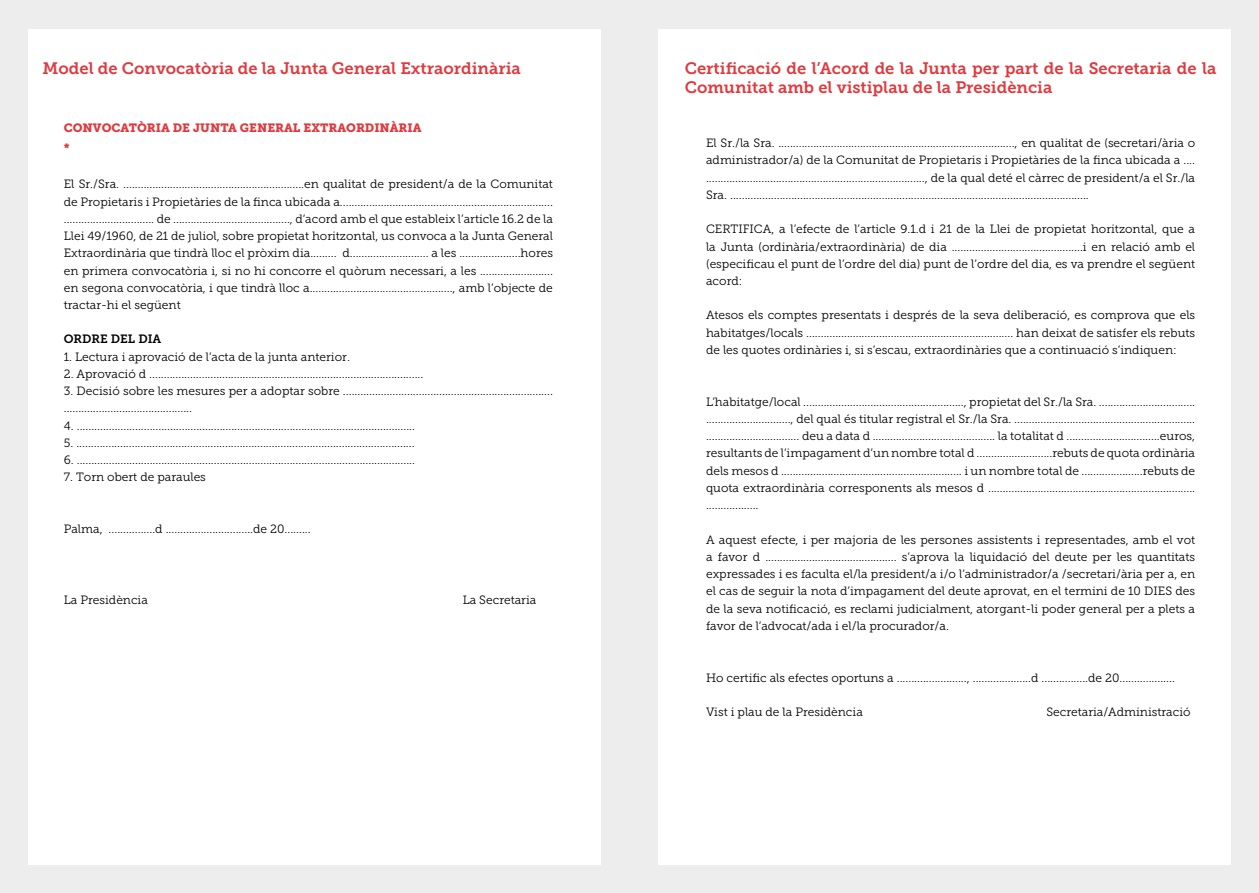
<style>
.page{position:relative;width:1259px;height:893px;background:#fff}
.page>*{position:absolute;margin:0;border:0;box-sizing:border-box;transform-origin:0 0}
.t1{font:16.5px/19.5px "Museo Slab 700";color:#e03a3e}
.t2{font:12px/17.2px "Museo Slab 300";color:#000;text-align:justify}
.t3{font:12px "Museo Slab 900";color:#e03a3e}
.t4{font:12px "Museo Slab 700";color:#000}
</style>
<div class="page">
<div style="left:0;top:0;width:629px;height:893px;background:#ededee"></div>
<div style="left:629px;top:0;width:630px;height:893px;background:#ededee"></div>
<div style="left:29px;top:29px;width:572px;height:835px;background:#fff"></div>
<div style="left:658px;top:29px;width:572px;height:835px;background:#fff"></div>
<h1 class="t1" style="left:43px;top:58px;width:480px">Model de Convocatòria de la Junta General Extraordinària</h1>
<p class="t3" style="left:64px;top:121px;width:11px">CONVOCAT</p>
<p class="t3" style="left:137px;top:121px;width:19px">ÒRIA</p>
<p class="t3" style="left:173px;top:121px;width:38px">DE JUNTA</p>
<p class="t3" style="left:240px;top:121px;width:19px">GENERAL</p>
<p class="t3" style="left:303px;top:121px;width:27px">EXTRAORDIN</p>
<p class="t3" style="left:390px;top:121px;width:18px">ÀRIA</p>
<p class="t3" style="left:64px;top:140px;width:7px">*</p>
<p class="t2" style="left:64px;top:176px;width:491px">El Sr./Sra. ..............................................................en qualitat de president/a de la Comunitat de Propietaris i Propietàries de la finca ubicada a......................................................................... ............................... de ........................................, d’acord amb el que estableix l’article 16.2 de la Llei 49/1960, de 21 de juliol, sobre propietat horitzontal, us convoca a la Junta General Extraordinària que tindrà lloc el pròxim dia......... d........................... a les .....................hores en primera convocatòria i, si no hi concorre el quòrum necessari, a les ......................... en segona convocatòria, i que tindrà lloc a................................................., amb l’objecte de tractar-hi el següent</p>
<p class="t4" style="left:64px;top:333px;width:99px">ORDRE DEL DIA</p>
<p class="t2" style="left:64px;top:348px;width:288px">1. Lectura i aprovació de l’acta de la junta anterior.</p>
<p class="t2" style="left:64px;top:365px;width:361px">2. Aprovació d ..............................................................................................</p>
<p class="t2" style="left:64px;top:383px;width:490px">3. Decisió sobre les mesures per a adoptar sobre ........................................................................ ............................................</p>
<p class="t2" style="left:64px;top:417px;width:353px">4. ....................................................................................................................</p>
<p class="t2" style="left:64px;top:434px;width:352px">5. ....................................................................................................................</p>
<p class="t2" style="left:64px;top:452px;width:353px">6. ....................................................................................................................</p>
<p class="t2" style="left:64px;top:469px;width:144px">7. Torn obert de paraules</p>
<p class="t2" style="left:64px;top:520px;width:248px">Palma, ................d ..............................de 20.........</p>
<p class="t2" style="left:64px;top:592px;width:86px">La Presidència</p>
<p class="t2" style="left:463px;top:592px;width:75px">La Secretaria</p>
<h1 class="t1" style="left:685px;top:58px;width:533px">Certificació de l’Acord de la Junta per part de la Secretaria de la<br>Comunitat amb el vistiplau de la Presidència</h1>
<p class="t2" style="left:706px;top:134px;width:490px">El Sr./la Sra. ................................................................................., en qualitat de (secretari/ària o administrador/a) de la Comunitat de Propietaris i Propietàries de la finca ubicada a .... ..........................................................................., de la qual deté el càrrec de president/a el Sr./la Sra. ...........................................................................................................................</p>
<p class="t2" style="left:706px;top:221px;width:491px">CERTIFICA, a l’efecte de l’article 9.1.d i 21 de la Llei de propietat horitzontal, que a la Junta (ordinària/extraordinària) de dia .............................................i en relació amb el (especificau el punt de l’ordre del dia) punt de l’ordre del dia, es va prendre el següent acord:</p>
<p class="t2" style="left:706px;top:307px;width:491px">Atesos els comptes presentats i després de la seva deliberació, es comprova que els habitatges/locals ....................................................................... han deixat de satisfer els rebuts de les quotes ordinàries i, si s’escau, extraordinàries que a continuació s’indiquen:</p>
<p class="t2" style="left:706px;top:393px;width:490px">L’habitatge/local ......................................................., propietat del Sr./la Sra. ................................. ............................., del qual és titular registral el Sr./la Sra. .............................................................. ................................ deu a data d .......................................... la totalitat d ................................euros, resultants de l’impagament d’un nombre total d ..........................rebuts de quota ordinària dels mesos d .............................................................. i un nombre total de .....................rebuts de quota extraordinària corresponents als mesos d ....................................................................... ..................</p>
<p class="t2" style="left:706px;top:531px;width:491px">A aquest efecte, i per majoria de les persones assistents i representades, amb el vot a favor d ............................................. s’aprova la liquidació del deute per les quantitats expressades i es faculta el/la president/a i/o l’administrador/a /secretari/ària per a, en el cas de seguir la nota d’impagament del deute aprovat, en el termini de 10 DIES des de la seva notificació, es reclami judicialment, atorgant-li poder general per a plets a favor de l’advocat/ada i el/la procurador/a.</p>
<p class="t2" style="left:706px;top:669px;width:470px">Ho certific als efectes oportuns a ........................, ....................d ................de 20...................</p>
<p class="t2" style="left:706px;top:703px;width:158px">Vist i plau de la Presidència</p>
<p class="t2" style="left:1046px;top:703px;width:146px">Secretaria/Administració</p>
</div>
